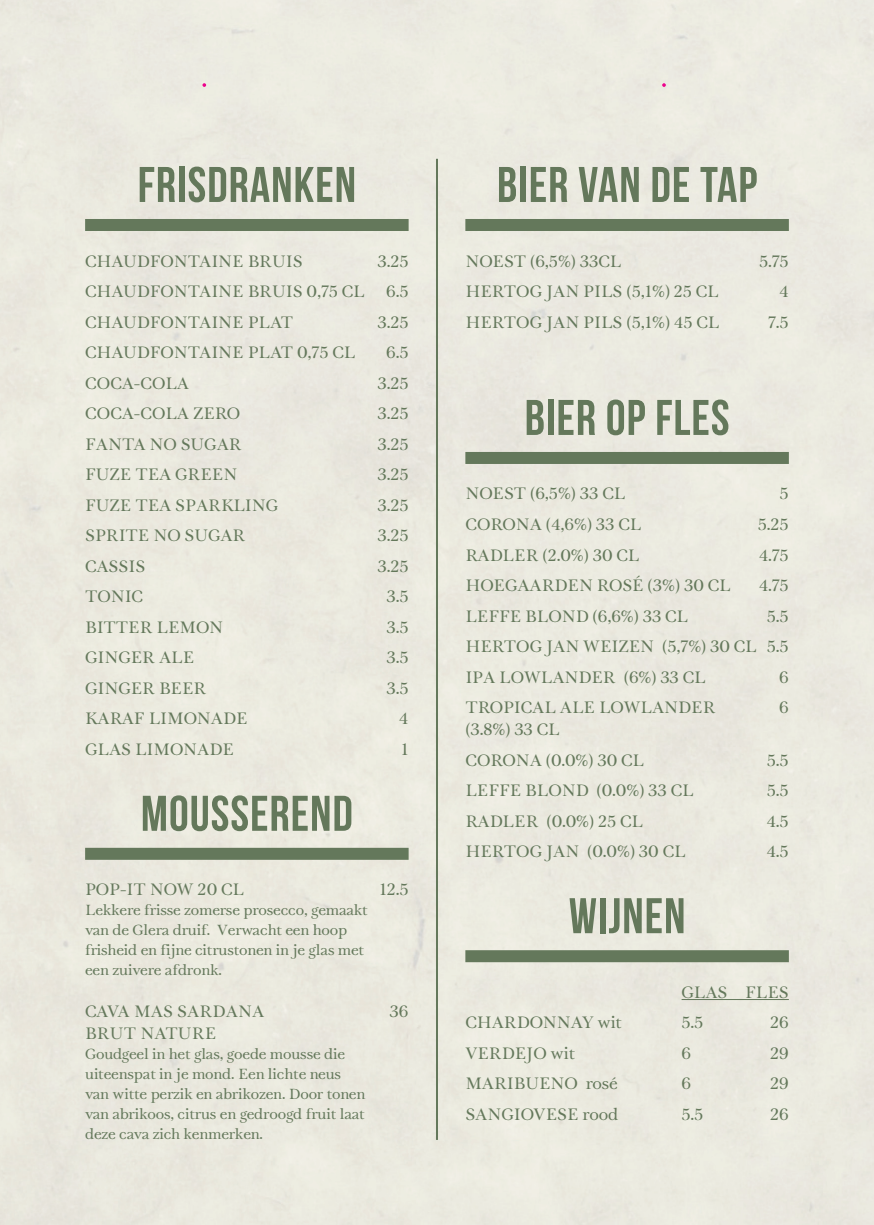
<style>
.page{position:relative;width:874px;height:1225px;background:#fff}
.page>*{position:absolute;margin:0;border:0;box-sizing:border-box;transform-origin:0 0}
.t1{font:700 50px "Bebas Neue";letter-spacing:.02em;color:#64785b}
.t2{font:18px/30.6px "Tryst";letter-spacing:-.01em;color:#64785b;text-align:justify}
.t3{font:16px/20px "Tryst";letter-spacing:-.01em;color:#64785b}
</style>
<div class="page">
<div style="left:0;top:0;width:873px;height:1225px;background:#ebeae0"></div>
<div style="left:85px;top:219px;width:323px;height:12px;background:#64785b"></div>
<div style="left:85px;top:848px;width:323px;height:12px;background:#64785b"></div>
<div style="left:465px;top:219px;width:323px;height:12px;background:#64785b"></div>
<div style="left:465px;top:452px;width:323px;height:12px;background:#64785b"></div>
<div style="left:465px;top:950px;width:323px;height:12px;background:#64785b"></div>
<hr style="left:681px;top:999px;width:107px;height:1px;background:#64785b">
<svg style="left:202px;top:83px;width:4px;height:4px"></svg>
<svg style="left:661px;top:83px;width:4px;height:4px"></svg>
<hr style="left:436px;top:159px;width:2px;height:981px;background:#64785b">
<h1 class="t1" style="left:138px;top:157px;width:220px">FRISDRANKEN</h1>
<p class="t2" style="left:85px;top:247px;width:219px">CHAUDFONTAINE BRUIS</p>
<p class="t2" style="left:85px;top:247px;width:325px;text-indent:292px">3.25<br>CHAUDFONTAINE BRUIS 0,75 CL 6.5<br>CHAUDFONTAINE PLAT</p>
<p class="t2" style="left:377px;top:308px;width:33px">3.25</p>
<p class="t2" style="left:85px;top:339px;width:272px">CHAUDFONTAINE PLAT 0,75 CL</p>
<p class="t2" style="left:386px;top:339px;width:24px">6.5</p>
<p class="t2" style="left:85px;top:369px;width:105px">COCA-COLA</p>
<p class="t2" style="left:377px;top:369px;width:33px">3.25</p>
<p class="t2" style="left:85px;top:400px;width:157px">COCA-COLA ZERO</p>
<p class="t2" style="left:377px;top:400px;width:33px">3.25</p>
<p class="t2" style="left:85px;top:430px;width:158px">FANTA NO SUGAR</p>
<p class="t2" style="left:377px;top:430px;width:33px">3.25</p>
<p class="t2" style="left:85px;top:461px;width:154px">FUZE TEA GREEN</p>
<p class="t2" style="left:377px;top:461px;width:33px">3.25</p>
<p class="t2" style="left:85px;top:491px;width:195px">FUZE TEA SPARKLING</p>
<p class="t2" style="left:377px;top:491px;width:33px">3.25</p>
<p class="t2" style="left:85px;top:522px;width:162px">SPRITE NO SUGAR</p>
<p class="t2" style="left:377px;top:522px;width:33px">3.25</p>
<p class="t2" style="left:85px;top:552px;width:62px">CASSIS</p>
<p class="t2" style="left:377px;top:552px;width:33px">3.25</p>
<p class="t2" style="left:85px;top:583px;width:59px">TONIC</p>
<p class="t2" style="left:386px;top:583px;width:24px">3.5</p>
<p class="t2" style="left:85px;top:613px;width:140px">BITTER LEMON</p>
<p class="t2" style="left:386px;top:613px;width:24px">3.5</p>
<p class="t2" style="left:85px;top:644px;width:111px">GINGER ALE</p>
<p class="t2" style="left:386px;top:644px;width:24px">3.5</p>
<p class="t2" style="left:85px;top:674px;width:123px">GINGER BEER</p>
<p class="t2" style="left:386px;top:674px;width:24px">3.5</p>
<p class="t2" style="left:85px;top:705px;width:164px">KARAF LIMONADE</p>
<p class="t2" style="left:399px;top:705px;width:11px">4</p>
<p class="t2" style="left:85px;top:735px;width:150px">GLAS LIMONADE</p>
<p class="t2" style="left:401px;top:735px;width:9px">1</p>
<h1 class="t1" style="left:141px;top:786px;width:213px">MOUSSEREND</h1>
<p class="t2" style="left:85px;top:876px;width:160px">POP-IT NOW 20 CL</p>
<p class="t2" style="left:379px;top:876px;width:31px">12.5</p>
<p class="t3" style="left:85px;top:901px;width:284px">Lekkere frisse zomerse prosecco, gemaakt van de Glera druif. Verwacht een hoop frisheid en fijne citrustonen in je glas met een zuivere afdronk.</p>
<p class="t2" style="left:85px;top:997px;width:181px">CAVA MAS SARDANA</p>
<p class="t2" style="left:389px;top:997px;width:21px">36</p>
<p class="t2" style="left:85px;top:1019px;width:133px">BRUT NATURE</p>
<p class="t3" style="left:85px;top:1045px;width:281px">Goudgeel in het glas, goede mousse die uiteenspat in je mond. Een lichte neus van witte perzik en abrikozen. Door tonen van abrikoos, citrus en gedroogd fruit laat deze cava zich kenmerken.</p>
<h1 class="t1" style="left:496px;top:157px;width:261px">BIER VAN DE TAP</h1>
<p class="t2" style="left:465px;top:247px;width:158px">NOEST (6,5%) 33CL</p>
<p class="t2" style="left:758px;top:247px;width:31px">5.75</p>
<p class="t2" style="left:465px;top:278px;width:255px">HERTOG JAN PILS (5,1%) 25 CL</p>
<p class="t2" style="left:778px;top:278px;width:11px">4</p>
<p class="t2" style="left:465px;top:308px;width:255px">HERTOG JAN PILS (5,1%) 45 CL</p>
<p class="t2" style="left:767px;top:308px;width:22px">7.5</p>
<h1 class="t1" style="left:524px;top:390px;width:206px">BIER OP FLES</h1>
<p class="t2" style="left:465px;top:480px;width:161px">NOEST (6,5%) 33 CL</p>
<p class="t2" style="left:779px;top:480px;width:11px">5</p>
<p class="t2" style="left:465px;top:510px;width:177px">CORONA (4,6%) 33 CL</p>
<p class="t2" style="left:757px;top:510px;width:32px">5.25</p>
<p class="t2" style="left:465px;top:541px;width:176px">RADLER (2.0%) 30 CL</p>
<p class="t2" style="left:758px;top:541px;width:32px">4.75</p>
<p class="t2" style="left:465px;top:571px;width:267px">HOEGAARDEN ROSÉ (3%) 30 CL</p>
<p class="t2" style="left:758px;top:571px;width:32px">4.75</p>
<p class="t2" style="left:465px;top:602px;width:224px">LEFFE BLOND (6,6%) 33 CL</p>
<p class="t2" style="left:465px;top:602px;width:325px;text-indent:301px">5.5<br>HERTOG JAN WEIZEN (5,7%) 30 CL 5.5<br>IPA LOWLANDER (6%) 33 CL</p>
<p class="t2" style="left:778px;top:663px;width:11px">6</p>
<p class="t2" style="left:465px;top:693px;width:252px">TROPICAL ALE LOWLANDER</p>
<p class="t2" style="left:778px;top:693px;width:11px">6</p>
<p class="t2" style="left:465px;top:715px;width:180px">(3.8%) 33 CL<br>CORONA (0.0%) 30 CL</p>
<p class="t2" style="left:766px;top:746px;width:23px">5.5</p>
<p class="t2" style="left:465px;top:776px;width:230px">LEFFE BLOND (0.0%) 33 CL</p>
<p class="t2" style="left:766px;top:776px;width:23px">5.5</p>
<p class="t2" style="left:465px;top:807px;width:179px">RADLER (0.0%) 25 CL</p>
<p class="t2" style="left:766px;top:807px;width:24px">4.5</p>
<p class="t2" style="left:465px;top:838px;width:222px">HERTOG JAN (0.0%) 30 CL</p>
<p class="t2" style="left:766px;top:838px;width:24px">4.5</p>
<h1 class="t1" style="left:568px;top:888px;width:118px">WIJNEN</h1>
<p class="t2" style="left:681px;top:978px;width:109px">GLAS FLES</p>
<p class="t2" style="left:465px;top:1008px;width:158px">CHARDONNAY wit</p>
<p class="t2" style="left:681px;top:1008px;width:23px">5.5</p>
<p class="t2" style="left:769px;top:1008px;width:20px">26</p>
<p class="t2" style="left:465px;top:1039px;width:111px">VERDEJO wit</p>
<p class="t2" style="left:681px;top:1039px;width:11px">6</p>
<p class="t2" style="left:769px;top:1039px;width:20px">29</p>
<p class="t2" style="left:465px;top:1070px;width:154px">MARIBUENO rosé</p>
<p class="t2" style="left:681px;top:1070px;width:11px">6</p>
<p class="t2" style="left:769px;top:1070px;width:20px">29</p>
<p class="t2" style="left:465px;top:1100px;width:154px">SANGIOVESE rood</p>
<p class="t2" style="left:681px;top:1100px;width:23px">5.5</p>
<p class="t2" style="left:769px;top:1100px;width:20px">26</p>
</div>
